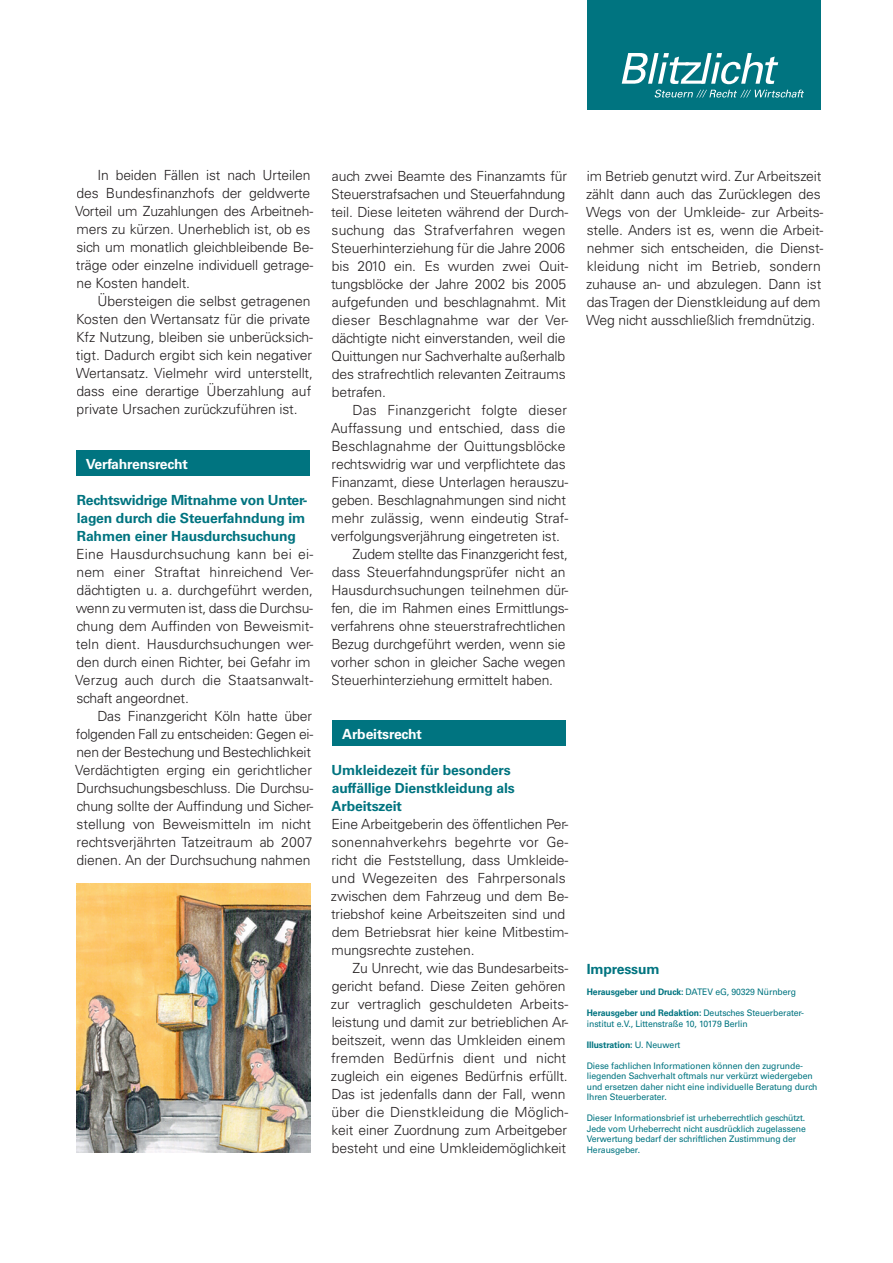
<style>
.page{position:relative;width:893px;height:1263px;background:#fff}
.page>*{position:absolute;margin:0;border:0;box-sizing:border-box;transform-origin:0 0}
.t1{font:300 13.95px/18px "Univers LT Std";letter-spacing:-.01em;color:#231f20}
.t2{font:700 13.95px/18px "Univers LT Std";letter-spacing:-.01em;color:#007480}
.t3{font:300 13.95px "Univers LT Std";letter-spacing:.01em;color:#231f20}
.t4{font:700 13.95px "Univers LT Std";letter-spacing:-.01em;color:#fff}
.t5{font:9px/10.5px "Univers LT Std";letter-spacing:-.01em;color:#007480;scale:.96 1}
.t6{font:700 9px "Univers LT Std";letter-spacing:-.01em;color:#007480;scale:.96 1}
.s1{font-weight:700}
.s2{font-weight:400}
</style>
<div class="page">
<div style="left:587px;top:0;width:234px;height:110px;background:#007480"></div>
<svg style="left:622px;top:53px;width:156px;height:31px"></svg>
<svg style="left:655px;top:90px;width:149px;height:8px"></svg>
<div style="left:332px;top:721px;width:234px;height:25px;background:#007480"></div>
<div style="left:77px;top:451px;width:233px;height:25px;background:#007480"></div>
<img style="left:77px;top:883px;width:233px;height:269px">
<p class="t1" style="left:75px;top:166px;width:239px;text-indent:22px">In beiden Fällen ist nach Urteilen des Bundesfinanzhofs der geldwerte Vorteil um Zuzahlungen des Arbeitneh&shy;mers zu kürzen. Unerheblich ist, ob es sich um monatlich gleichbleibende Be&shy;träge oder einzelne individuell getrage&shy;ne Kosten handelt.</p>
<p class="t1" style="left:76px;top:292px;width:239px;text-indent:21px">Übersteigen die selbst getragenen Kosten den Wertansatz für die private Kfz Nutzung, bleiben sie unberücksich&shy;tigt. Dadurch ergibt sich kein negativer Wertansatz. Vielmehr wird unterstellt, dass eine derartige Überzahlung auf private Ursachen zurückzuführen ist.</p>
<p class="t4" style="left:86px;top:455px;width:104px">Verfahrensrecht</p>
<p class="t2" style="left:77px;top:491px;width:232px">Rechtswidrige Mitnahme von Unter&shy;lagen durch die Steuer fahndung im<br>Rahmen einer Hausdurchsuchung</p>
<p class="t1" style="left:75px;top:545px;width:239px">Eine Hausdurchsuchung kann bei ei&shy;nem einer Straftat hinreichend Ver&shy;dächtigten u. a. durchgeführt werden, wenn zu vermuten ist, dass die Durchsu&shy;chung dem Auffinden von Beweismit&shy;teln dient. Hausdurchsuchungen wer&shy;den durch einen Richter, bei Gefahr im Verzug auch durch die Staatsanwalt&shy;schaft angeordnet.</p>
<p class="t1" style="left:75px;top:707px;width:239px;text-indent:22px">Das Finanzgericht Köln hatte über folgenden Fall zu entscheiden: Gegen ei&shy;nen der Bestechung und Bestechlichkeit Verdächtigten erging ein gerichtlicher Durchsuchungsbeschluss. Die Durchsu&shy;chung sollte der Auffindung und Sicher&shy;stellung von Beweismitteln im nicht rechtsverjährten Tatzeitraum ab 2007 dienen. An der Durchsuchung nahmen</p>
<p class="t1" style="left:331px;top:167px;width:239px">auch zwei Beamte des Finanzamts für Steuerstrafsachen und Steuerfahndung teil. Diese leiteten während der Durch&shy;suchung das Strafverfahren wegen Steuerhinterziehung für die Jahre 2006 bis 2010 ein. Es wurden zwei Quit&shy;tungsblöcke der Jahre 2002 bis 2005 aufgefunden und beschlagnahmt. Mit dieser Beschlagnahme war der Ver&shy;dächtigte nicht einverstanden, weil die Quittungen nur Sachverhalte außerhalb des strafrechtlich relevanten Zeitraums betrafen.</p>
<p class="t3" style="left:352px;top:401px;width:216px">Das Finanzgericht folgte dieser</p>
<p class="t3" style="left:331px;top:419px;width:236px">Auf fassung und entschied, dass die</p>
<p class="t3" style="left:331px;top:437px;width:236px">Beschlagnahme der Quittungsblöcke</p>
<p class="t1" style="left:332px;top:455px;width:236px">rechtswidrig war und verpflichtete das</p>
<p class="t1" style="left:331px;top:473px;width:238px">Finanzamt, diese Unterlagen herauszu-</p>
<p class="t1" style="left:332px;top:491px;width:236px">geben. Beschlagnahmungen sind nicht</p>
<p class="t1" style="left:332px;top:509px;width:238px">mehr zulässig, wenn eindeutig Straf-</p>
<p class="t1" style="left:331px;top:527px;width:231px">verfolgungsverjährung eingetreten ist.</p>
<p class="t1" style="left:352px;top:545px;width:217px">Zudem stellte das Finanzgericht fest,</p>
<p class="t1" style="left:332px;top:563px;width:235px">dass Steuerfahndungsprüfer nicht an</p>
<p class="t1" style="left:331px;top:581px;width:238px">Hausdurchsuchungen teilnehmen dür-</p>
<p class="t1" style="left:331px;top:599px;width:239px">fen, die im Rahmen eines Ermittlungs-</p>
<p class="t1" style="left:331px;top:617px;width:236px">verfahrens ohne steuerstrafrechtlichen</p>
<p class="t1" style="left:331px;top:635px;width:236px">Bezug durchgeführt werden, wenn sie</p>
<p class="t1" style="left:331px;top:653px;width:236px">vorher schon in gleicher Sache wegen</p>
<p class="t1" style="left:331px;top:671px;width:223px">Steuerhinterziehung ermittelt haben.</p>
<p class="t4" style="left:342px;top:725px;width:81px">Arbeitsrecht</p>
<p class="t2" style="left:331px;top:761px;width:185px">Umkleidezeit für besonders auffällige Dienstkleidung als<br>Arbeitszeit</p>
<p class="t1" style="left:331px;top:815px;width:239px">Eine Arbeitgeberin des öffentlichen Per - sonennahverkehrs begehrte vor Ge&shy;richt die Feststellung, dass Umkleide&shy;und Wegezeiten des Fahrpersonals zwischen dem Fahrzeug und dem Be&shy;triebshof keine Arbeitszeiten sind und dem Betriebsrat hier keine Mitbestim&shy;mungsrechte zustehen.</p>
<p class="t1" style="left:331px;top:959px;width:239px;text-indent:22px">Zu Unrecht, wie das Bundesarbeits&shy;gericht befand. Diese Zeiten gehören zur vertraglich geschuldeten Arbeits&shy;leistung und damit zur betrieblichen Ar&shy;beitszeit, wenn das Umkleiden einem fremden Bedürfnis dient und nicht zugleich ein eigenes Bedürfnis erfüllt.<br>Das ist jedenfalls dann der Fall, wenn über die Dienstkleidung die Möglich&shy;keit einer Zuordnung zum Arbeitgeber besteht und eine Umkleidemöglichkeit</p>
<p class="t1" style="left:586px;top:167px;width:239px">im Betrieb genutzt wird. Zur Arbeitszeit zählt dann auch das Zurücklegen des Wegs von der Umkleide- zur Arbeits&shy;stelle. Anders ist es, wenn die Arbeit&shy;nehmer sich entscheiden, die Dienst&shy;kleidung nicht im Betrieb, sondern zuhause an- und abzulegen. Dann ist das Tragen der Dienstkleidung auf dem Weg nicht ausschließlich fremdnützig.</p>
<p class="t2" style="left:587px;top:960px;width:74px">Impressum</p>
<p class="t5" style="left:587px;top:987px;width:219px"><span class="s1">Herausgeber und Druck:</span> DATEV eG, 90329 Nürnberg</p>
<p class="t5" style="left:587px;top:1008px;width:228px"><span class="s1">Herausgeber und Redaktion:</span> Deutsches Steuerberater&shy;institut e.V., Littenstraße 10, 10179 Berlin</p>
<p class="t6" style="left:587px;top:1039px;width:99px">Illustration: <span class="s2">U. Neuwert</span></p>
<p class="t5" style="left:587px;top:1060px;width:242px">Diese fachlichen Informationen können den zugrunde&shy;liegenden Sachverhalt oftmals nur verkürzt wiedergeben und ersetzen daher nicht eine individuelle Beratung durch Ihren Steuerberater.</p>
<p class="t5" style="left:587px;top:1113px;width:230px">Dieser Informationsbrief ist urheberrechtlich geschützt.<br>Jede vom Urheberrecht nicht ausdrücklich zugelassene Verwertung bedarf der schriftlichen Zustimmung der Herausgeber.</p>
</div>
